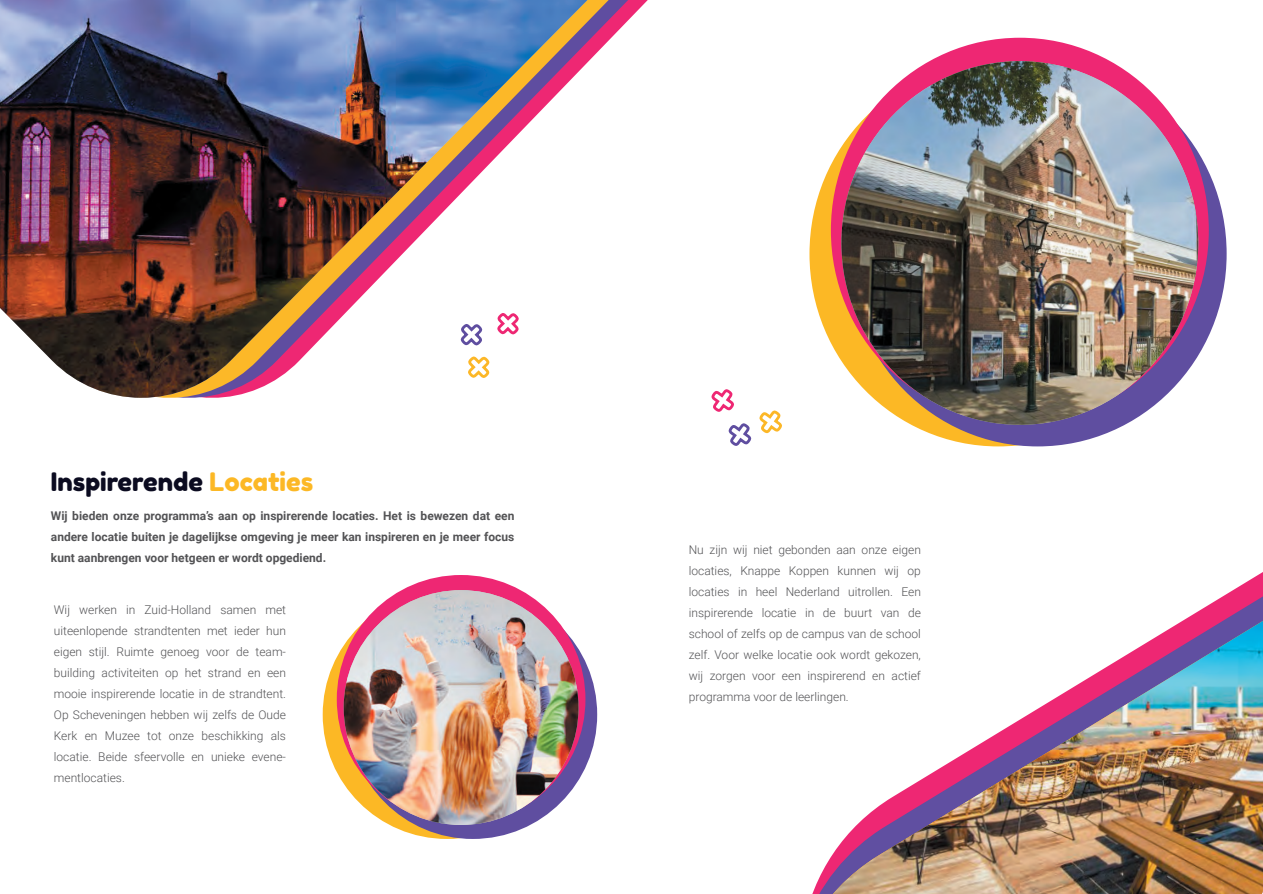
<style>
.page{position:relative;width:1263px;height:894px;background:#fff}
.page>*{position:absolute;margin:0;border:0;box-sizing:border-box;transform-origin:0 0}
.t1{font:25.5px "Fredoka One";color:#0b0b20}
.t2{font:300 12px/21px "Roboto";color:#535355;text-align:justify}
.t3{font:700 12px/21px "Roboto";color:#535355;text-align:justify}
.s1{color:#fcb825}
</style>
<div class="page">
<img style="left:0;top:0;width:600px;height:398px">
<div style="left:323px;top:590px;width:248px;height:249px;background:#fcb825;border-radius:50%"></div>
<div style="left:348px;top:590px;width:249px;height:249px;background:#5f4ea0;border-radius:50%"></div>
<div style="left:337px;top:575px;width:248px;height:249px;background:#ee2773;border-radius:50%"></div>
<img style="left:344px;top:590px;width:234px;height:235px;border-radius:117px">
<div style="left:809px;top:61px;width:378px;height:385px;background:#fcb825;border-radius:50%"></div>
<div style="left:849px;top:61px;width:378px;height:385px;background:#5f4ea0;border-radius:50%"></div>
<div style="left:831px;top:38px;width:378px;height:385px;background:#ee2773;border-radius:50%"></div>
<img style="left:841px;top:61px;width:357px;height:364px">
<svg style="left:812px;top:575px;width:451px;height:319px"></svg>
<img style="left:824px;top:613px;width:439px;height:281px">
<svg style="left:456px;top:308px;width:67px;height:74px"></svg>
<h1 class="t1" style="left:51px;top:466px;width:264px">Inspirerende <span class="s1">Locaties</span></h1>
<p class="t3" style="left:51px;top:504px;width:465px">Wij bieden onze programma’s aan op inspirerende locaties. Het is bewezen dat een andere locatie buiten je dagelijkse omgeving je meer kan inspireren en je meer focus kunt aanbrengen voor hetgeen er wordt opgediend.</p>
<p class="t2" style="left:54px;top:599px;width:234px">Wij werken in Zuid-Holland samen met uiteenlopende strandtenten met ieder hun eigen stijl. Ruimte genoeg voor de team&shy;building activiteiten op het strand en een mooie inspirerende locatie in de strandtent.<br>Op Scheveningen hebben wij zelfs de Oude Kerk en Muzee tot onze beschikking als locatie. Beide sfeervolle en unieke evene&shy;mentlocaties.</p>
<p class="t2" style="left:689px;top:539px;width:234px">Nu zijn wij niet gebonden aan onze eigen locaties, Knappe Koppen kunnen wij op locaties in heel Nederland uitrollen. Een inspirerende locatie in de buurt van de school of zelfs op de campus van de school zelf. Voor welke locatie ook wordt gekozen, wij zorgen voor een inspirerend en actief programma voor de leerlingen.</p>
</div>
